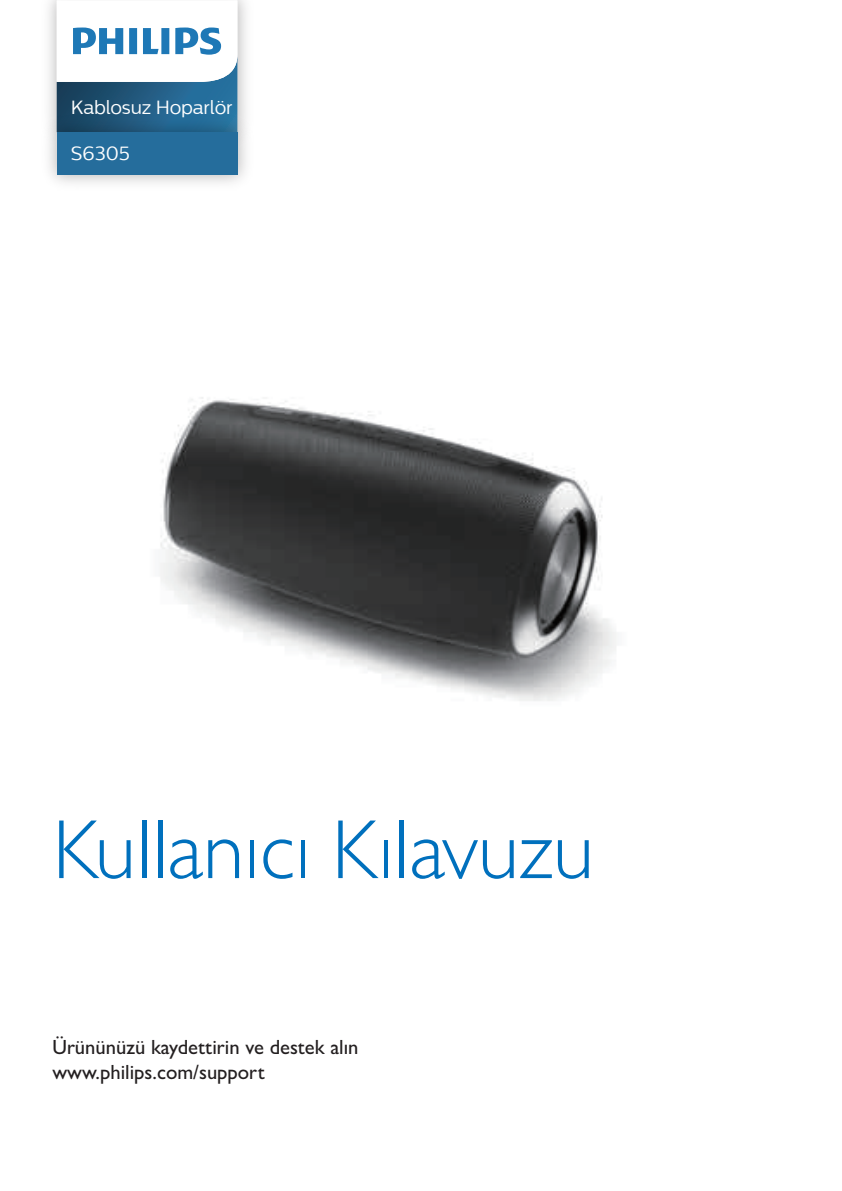
<style>
.page{position:relative;width:842px;height:1191px;background:#fff}
.page>*{position:absolute;margin:0;border:0;box-sizing:border-box;transform-origin:0 0}
.t1{font:300 84.4px "Gill Sans MT Pro";color:#0070bd}
.t2{font:500 20.6px "Gill Sans MT Pro";color:#231f20}
.t3{font:19px "Centrale Sans";letter-spacing:-.01em;color:#fff}
</style>
<div class="page">
<img style="left:160px;top:397px;width:456px;height:304px">
<img style="left:49px;top:0;width:197px;height:110px">
<svg style="left:57px;top:0;width:180px;height:110px"></svg>
<img style="left:48px;top:110px;width:199px;height:73px">
<div style="left:57px;top:132px;width:180px;height:43px;background:#256d9c"></div>
<p class="t3" style="left:71px;top:96px;width:163px">Kablosuz Hoparlör</p>
<p class="t3" style="left:71px;top:142px;width:60px">S6305</p>
<p class="t1" style="left:52px;top:799px;width:543px">Kullanıcı Kılavuzu</p>
<p class="t2" style="left:52px;top:1034px;width:308px">Ürününüzü kaydettirin ve destek alın</p>
<p class="t2" style="left:52px;top:1059px;width:214px">www.philips.com/support</p>
</div>
